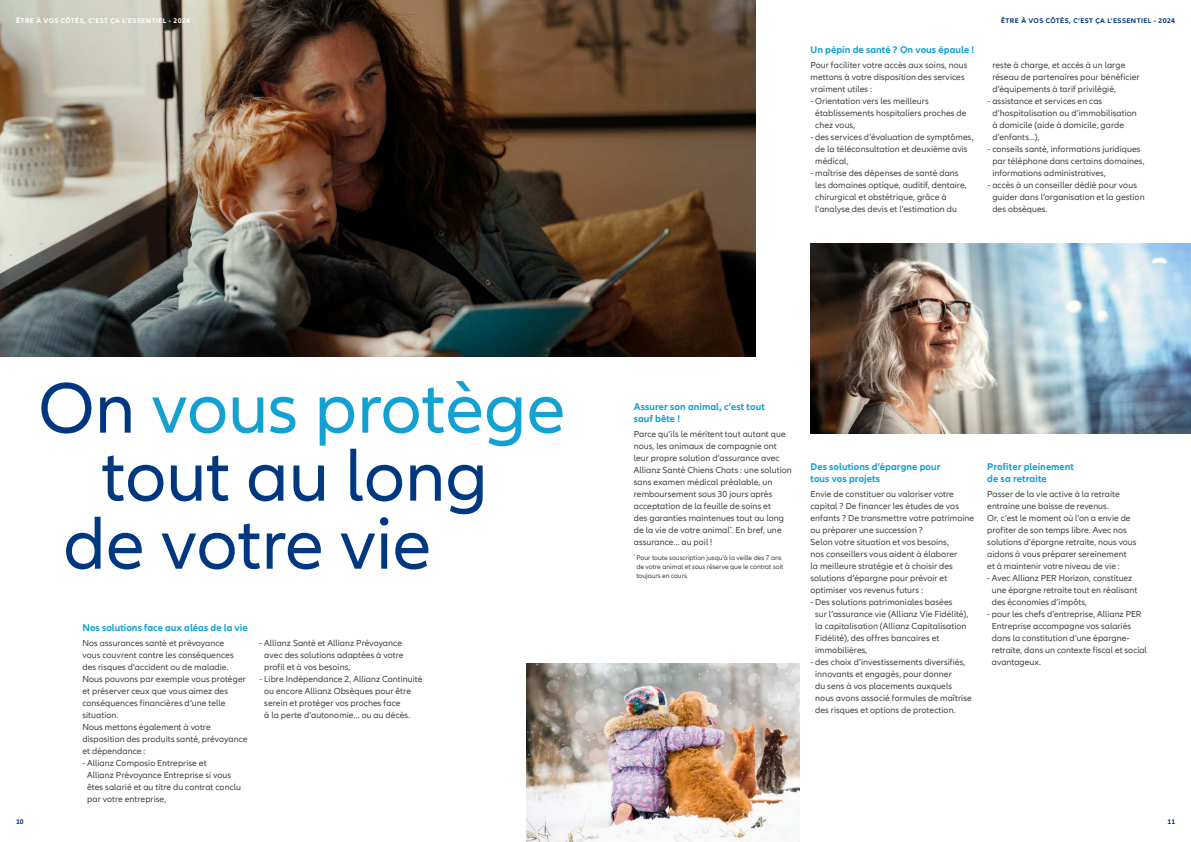
<style>
.page{position:relative;width:1191px;height:842px;background:#fff}
.page>*{position:absolute;margin:0;border:0;box-sizing:border-box;transform-origin:0 0}
.t1{font:74px "Allianz Neo";color:#003781}
.t2{font:74px "Allianz Neo";color:#13a0d3}
.t3{font:700 10px/12px "Allianz Neo";letter-spacing:.005em;color:#13a0d3}
.t4{font:9px/12px "Allianz Neo";letter-spacing:.005em;color:#414141}
.t5{font:7px/9px "Allianz Neo";letter-spacing:-.005em;color:#414141}
.t6{font:700 7px "Allianz Neo";letter-spacing:.06em;color:#003781}
.t7{font:700 7px "Allianz Neo";letter-spacing:.06em;color:#fff}
.s1{color:#003781}
</style>
<div class="page">
<img style="left:0;top:0;width:755px;height:357px">
<img style="left:810px;top:243px;width:381px;height:191px">
<img style="left:526px;top:663px;width:273px;height:179px">
<p class="t7" style="left:16px;top:16px;width:175px">ÊTRE À VOS CÔTÉS, C’EST ÇA L’ESSENTIEL - 2024</p>
<p class="t6" style="left:1001px;top:16px;width:175px">ÊTRE À VOS CÔTÉS, C’EST ÇA L’ESSENTIEL - 2024</p>
<h1 class="t2" style="left:38px;top:366px;width:529px"><span class="s1">On</span> vous protège</h1>
<h1 class="t1" style="left:101px;top:434px;width:388px">tout au long</h1>
<h1 class="t1" style="left:63px;top:502px;width:369px">de votre vie</h1>
<p class="t3" style="left:82px;top:622px;width:167px">Nos solutions face aux aléas de la vie</p>
<p class="t4" style="left:82px;top:637px;width:167px">Nos assurances santé et prévoyance<br>vous couvrent contre les conséquences des risques d’accident ou de maladie.<br>Nous pouvons par exemple vous protéger et préserver ceux que vous aimez des conséquences financières d’une telle situation.<br>Nous mettons également à votre disposition des produits santé, prévoyance et dépendance :</p>
<p class="t4" style="left:87px;top:757px;width:155px;text-indent:-5px">- Allianz Composio Entreprise et<br>Allianz Prévoyance Entreprise si vous êtes salarié et au titre du contrat conclu par votre entreprise,</p>
<p class="t4" style="left:264px;top:637px;width:141px;text-indent:-5px">- Allianz Santé et Allianz Prévoyance avec des solutions adaptées à votre profil et à vos besoins,</p>
<p class="t4" style="left:264px;top:673px;width:160px;text-indent:-5px">- Libre Indépendance 2, Allianz Continuité ou encore Allianz Obsèques pour être serein et protéger vos proches face<br>à la perte d’autonomie... ou au décès.</p>
<p class="t3" style="left:810px;top:44px;width:165px">Un pépin de santé ? On vous épaule !</p>
<p class="t4" style="left:810px;top:59px;width:158px">Pour faciliter votre accès aux soins, nous mettons à votre disposition des services vraiment utiles :</p>
<p class="t4" style="left:815px;top:95px;width:153px;text-indent:-5px">- Orientation vers les meilleurs établissements hospitaliers proches de chez vous,</p>
<p class="t4" style="left:815px;top:131px;width:160px;text-indent:-5px">- des services d’évaluation de symptômes, de la téléconsultation et deuxième avis médical,</p>
<p class="t4" style="left:815px;top:167px;width:153px;text-indent:-5px">- maîtrise des dépenses de santé dans les domaines optique, auditif, dentaire, chirurgical et obstétrique, grâce à l’analyse des devis et l’estimation du</p>
<p class="t4" style="left:992px;top:59px;width:149px">reste à charge, et accès à un large réseau de partenaires pour bénéficier d’équipements à tarif privilégié,</p>
<p class="t4" style="left:992px;top:95px;width:146px;text-indent:-5px">- assistance et services en cas d’hospitalisation ou d’immobilisation à domicile (aide à domicile, garde d’enfants…),</p>
<p class="t4" style="left:992px;top:143px;width:154px;text-indent:-5px">- conseils santé, informations juridiques par téléphone dans certains domaines, informations administratives,</p>
<p class="t4" style="left:992px;top:179px;width:154px;text-indent:-5px">- accès à un conseiller dédié pour vous guider dans l’organisation et la gestion des obsèques.</p>
<p class="t3" style="left:634px;top:401px;width:133px">Assurer son animal, c’est tout sauf bête !</p>
<p class="t4" style="left:634px;top:428px;width:160px">Parce qu’ils le méritent tout autant que nous, les animaux de compagnie ont leur propre solution d’assurance avec Allianz Santé Chiens Chats : une solution sans examen médical préalable, un remboursement sous 30 jours après acceptation de la feuille de soins et<br>des garanties maintenues tout au long de la vie de votre animal<sup>*</sup>. En bref, une assurance… au poil !</p>
<p class="t5" style="left:636px;top:553px;width:149px;text-indent:-3px"><sup>*</sup> Pour toute souscription jusqu’à la veille des 7 ans de votre animal et sous réserve que le contrat soit toujours en cours.</p>
<p class="t3" style="left:810px;top:461px;width:131px">Des solutions d’épargne pour tous vos projets</p>
<p class="t4" style="left:810px;top:488px;width:165px">Envie de constituer ou valoriser votre capital ? De financer les études de vos enfants ? De transmettre votre patrimoine ou préparer une succession ?<br>Selon votre situation et vos besoins,<br>nos conseillers vous aident à élaborer<br>la meilleure stratégie et à choisir des solutions d’épargne pour prévoir et optimiser vos revenus futurs :</p>
<p class="t4" style="left:815px;top:596px;width:154px;text-indent:-5px">- Des solutions patrimoniales basées<br>sur l’assurance vie (Allianz Vie Fidélité), la capitalisation (Allianz Capitalisation Fidélité), des offres bancaires et immobilières,</p>
<p class="t4" style="left:815px;top:656px;width:158px;text-indent:-5px">- des choix d’investissements diversifiés, innovants et engagés, pour donner<br>du sens à vos placements auxquels nous avons associé formules de maîtrise des risques et options de protection.</p>
<p class="t3" style="left:987px;top:461px;width:88px">Profiter pleinement de sa retraite</p>
<p class="t4" style="left:987px;top:488px;width:151px">Passer de la vie active à la retraite entraine une baisse de revenus.<br>Or, c’est le moment où l’on a envie de profiter de son temps libre. Avec nos solutions d’épargne retraite, nous vous aidons à vous préparer sereinement<br>et à maintenir votre niveau de vie :</p>
<p class="t4" style="left:992px;top:572px;width:147px;text-indent:-5px">- Avec Allianz PER Horizon, constituez une épargne retraite tout en réalisant des économies d’impôts,</p>
<p class="t4" style="left:992px;top:608px;width:156px;text-indent:-5px">- pour les chefs d’entreprise, Allianz PER Entreprise accompagne vos salariés dans la constitution d’une épargne&shy;retraite, dans un contexte fiscal et social avantageux.</p>
<p class="t6" style="left:16px;top:817px;width:9px">10</p>
<p class="t6" style="left:1167px;top:817px;width:9px">11</p>
</div>
